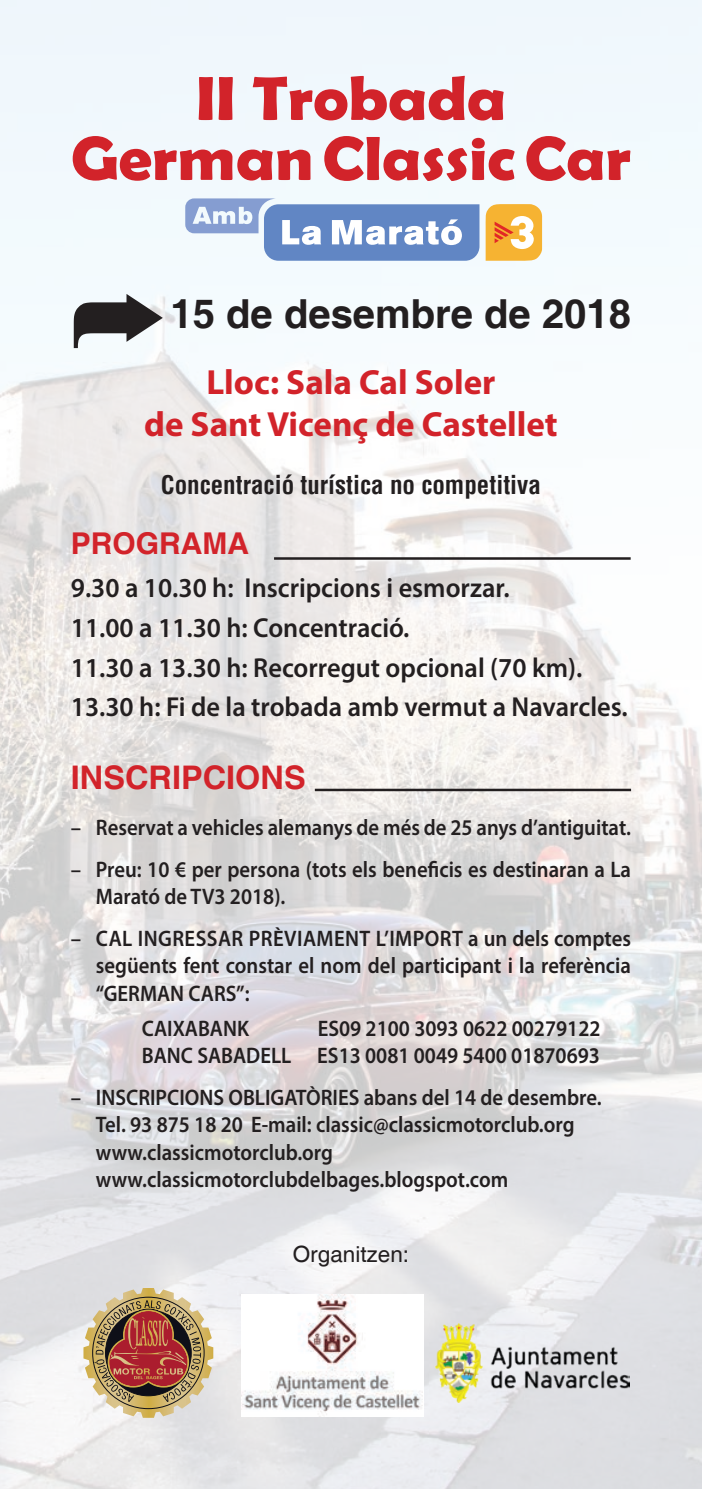
<style>
.page{position:relative;width:702px;height:1489px;background:#fff}
.page>*{position:absolute;margin:0;border:0;box-sizing:border-box;transform-origin:0 0}
.t1{font:700 62.5px/60px "Berlin Sans FB Demi";color:#d2232a;text-align:center;scale:1.07 1}
.t2{font:700 40px "Helvetica";color:#231f20}
.t3{font:700 35px/42px "Myriad Pro";color:#d2232a;text-align:center}
.t4{font:700 32.5px "Helvetica";color:#d2232a}
.t5{font:700 30px "Helvetica";color:#d2232a}
.t6{font:600 27.5px/39.5px "Myriad Pro";color:#231f20;scale:.96 1}
.t7{font:700 condensed 25px "Helvetica";color:#231f20}
.t8{font:600 22.5px/27.5px "Myriad Pro";color:#231f20;scale:.92 1}
.t9{font:22.5px "Helvetica";color:#231f20}
</style>
<div class="page">
<img style="left:0;top:0;width:702px;height:1488px">
<hr style="left:315px;top:788px;width:316px;height:3px;background:#231f20">
<svg style="left:83px;top:1287px;width:130px;height:130px;background:#b68e75"></svg>
<img style="left:241px;top:1294px;width:182px;height:121px">
<img style="left:434px;top:1322px;width:195px;height:80px">
<hr style="left:274px;top:557px;width:356px;height:2px;background:#231f20">
<svg style="left:485px;top:204px;width:57px;height:57px;background:#f6bb58"></svg>
<svg style="left:185px;top:198px;width:294px;height:63px"></svg>
<div style="left:74px;top:293px;width:89px;height:55px;background:#f4fbfe"></div>
<h1 class="t1" style="left:71px;top:67px;width:525px">II Trobada<br>German Classic Car</h1>
<h2 class="t2" style="left:170px;top:289px;width:462px">15 de desembre de 2018</h2>
<h3 class="t3" style="left:144px;top:360px;width:415px">Lloc: Sala Cal Soler<br>de Sant Vicenç de Castellet</h3>
<p class="t7" style="left:161px;top:468px;width:381px">CONCENTRACIÓ TURÍSTICA NO COMPETITIVA</p>
<h3 class="t5" style="left:71px;top:525px;width:180px">PROGRAMA</h3>
<p class="t6" style="left:71px;top:567px;width:581px">9.30 a 10.30 h: Inscripcions i esmorzar.<br>11.00 a 11.30 h: Concentració.<br>11.30 a 13.30 h: Recorregut opcional (70 km).<br>13.30 h: Fi de la trobada amb vermut a Navarcles.</p>
<h3 class="t4" style="left:71px;top:758px;width:236px">INSCRIPCIONS</h3>
<p class="t8" style="left:71px;top:813px;width:610px">– Reservat a vehicles alemanys de més de 25 anys d’antiguitat.</p>
<p class="t8" style="left:96px;top:854px;width:583px;text-indent:-25px">– Preu: 10 € per persona (tots els beneficis es destinaran a La<br>Marató de TV3 2018).</p>
<p class="t8" style="left:96px;top:923px;width:583px;text-align:justify;text-indent:-25px">– CAL INGRESSAR PRÈVIAMENT L’IMPORT a un dels comptes següents fent constar el nom del participant i la referència “GERMAN CARS”:</p>
<p class="t8" style="left:142px;top:1013px;width:118px">CAIXABANK</p>
<p class="t8" style="left:142px;top:1013px;width:500px;text-align:right">ES09 2100 3093 0622 00279122<br>BANC SABADELL ES13 0081 0049 5400 01870693</p>
<p class="t8" style="left:96px;top:1082px;width:551px;text-indent:-25px">– INSCRIPCIONS OBLIGATÒRIES abans del 14 de desembre.<br>Tel. 93 875 18 20 E-mail: classic@classicmotorclub.org www.classicmotorclub.org www.classicmotorclubdelbages.blogspot.com</p>
<p class="t9" style="left:293px;top:1240px;width:118px">Organitzen:</p>
</div>
